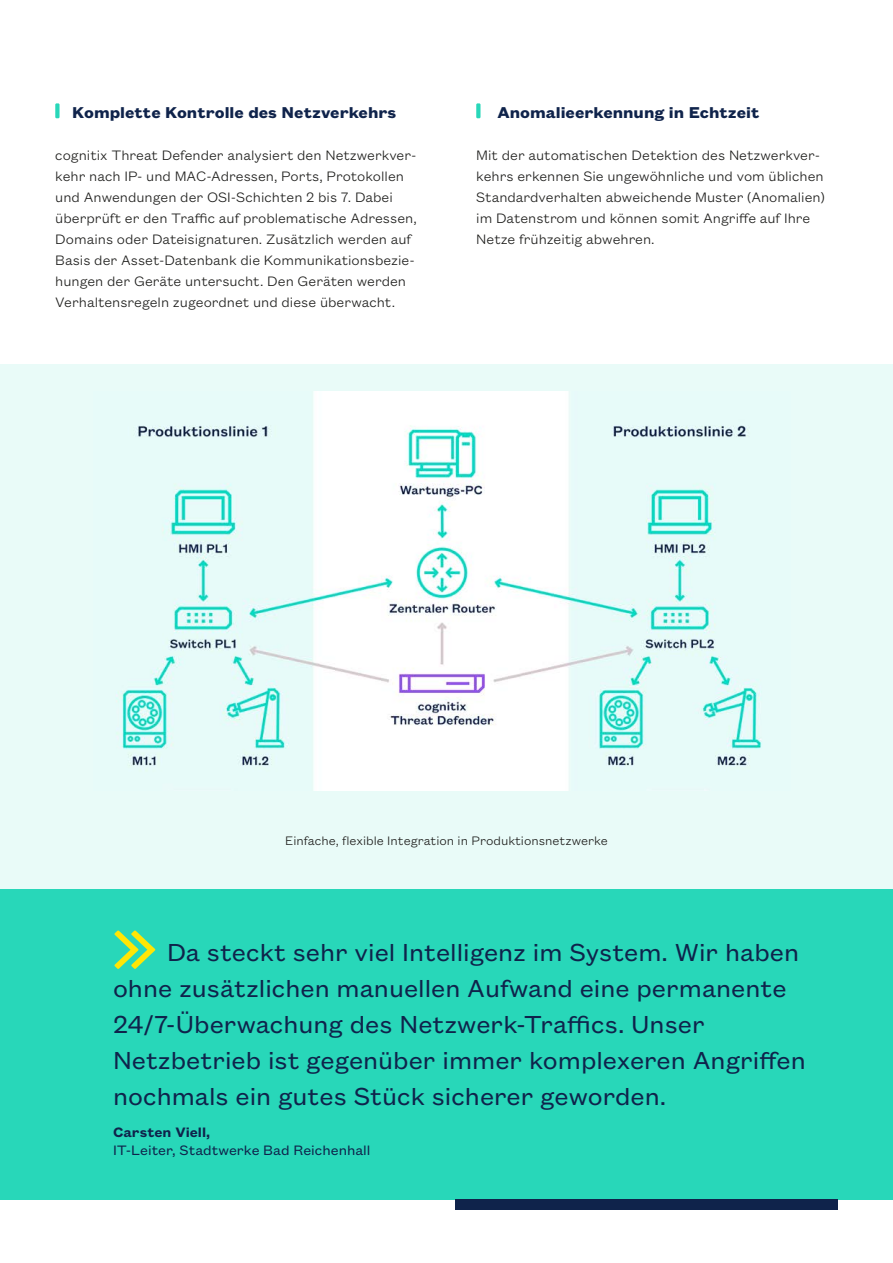
<style>
.page{position:relative;width:893px;height:1263px;background:#fff}
.page>*{position:absolute;margin:0;border:0;box-sizing:border-box;transform-origin:0 0}
.Zitat{font:27px/36px "Founders Grotesk Text";color:#0f234b}
.Zwischenheadline{font:700 17.25px "Founders Grotesk Text";color:#0f234b}
.Copy{font:700 17.25px "Founders Grotesk Text";color:#0f234b}
.Copy-2{font:300 15px/21px "Founders Grotesk Text";color:#1d1d1b}
.Zitierter{font:15px "Founders Grotesk Text";color:#0f234b}
.Zitierter-2{font:600 15px "Founders Grotesk Text";color:#0f234b}
.Bildunterschrift{font:300 13.5px "Founders Grotesk Text";color:#1d1d1b}
</style>
<div class="page">
<div style="left:0;top:364px;width:893px;height:559px;background:#e9fbf8"></div>
<div style="left:0;top:889px;width:893px;height:310px;background:#28d7b9"></div>
<div style="left:455px;top:1199px;width:383px;height:11px;background:#0f234b"></div>
<img style="left:116px;top:391px;width:646px;height:399px">
<div style="left:55px;top:103px;width:5px;height:15px;background:#28d7b9"></div>
<svg style="left:476px;top:103px;width:4px;height:15px"></svg>
<svg style="left:114px;top:930px;width:41px;height:39px"></svg>
<p class="Zwischenheadline" style="left:72px;top:101px;width:326px">Komplette Kontrolle des Netzverkehrs</p>
<p class="Copy-2" style="left:55px;top:144px;width:363px">cognitix Threat Defender analysiert den Netzwerkver&shy;kehr nach IP- und MAC-Adressen, Ports, Protokollen und Anwendungen der OSI-Schichten 2 bis 7. Dabei überprüft er den Traffic auf problematische Adressen, Domains oder Dateisignaturen. Zusätzlich werden auf Basis der Asset-Datenbank die Kommunikationsbezie&shy;hungen der Geräte untersucht. Den Geräten werden Verhaltensregeln zugeordnet und diese überwacht.</p>
<p class="Copy" style="left:497px;top:101px;width:263px">Anomalieerkennung in Echtzeit</p>
<p class="Copy-2" style="left:476px;top:144px;width:350px">Mit der automatischen Detektion des Netzwerkver&shy;kehrs erkennen Sie ungewöhnliche und vom üblichen Standardverhalten abweichende Muster (Anomalien) im Datenstrom und können somit Angriffe auf Ihre Netze frühzeitig abwehren.</p>
<p class="Bildunterschrift" style="left:285px;top:832px;width:324px">Einfache, flexible Integration in Produktionsnetzwerke</p>
<p class="Zitat" style="left:113px;top:932px;width:694px;text-indent:54px">Da steckt sehr viel Intelligenz im System. Wir haben ohne zusätzlichen manuellen Aufwand eine permanente 24/7-Überwachung des Netzwerk-Traffics. Unser Netzbetrieb ist gegenüber immer komplexeren Angriffen nochmals ein gutes Stück sicherer geworden.</p>
<p class="Zitierter-2" style="left:113px;top:1122px;width:99px">Carsten Viell,</p>
<p class="Zitierter" style="left:113px;top:1140px;width:259px">IT-Leiter, Stadtwerke Bad Reichenhall</p>
</div>
